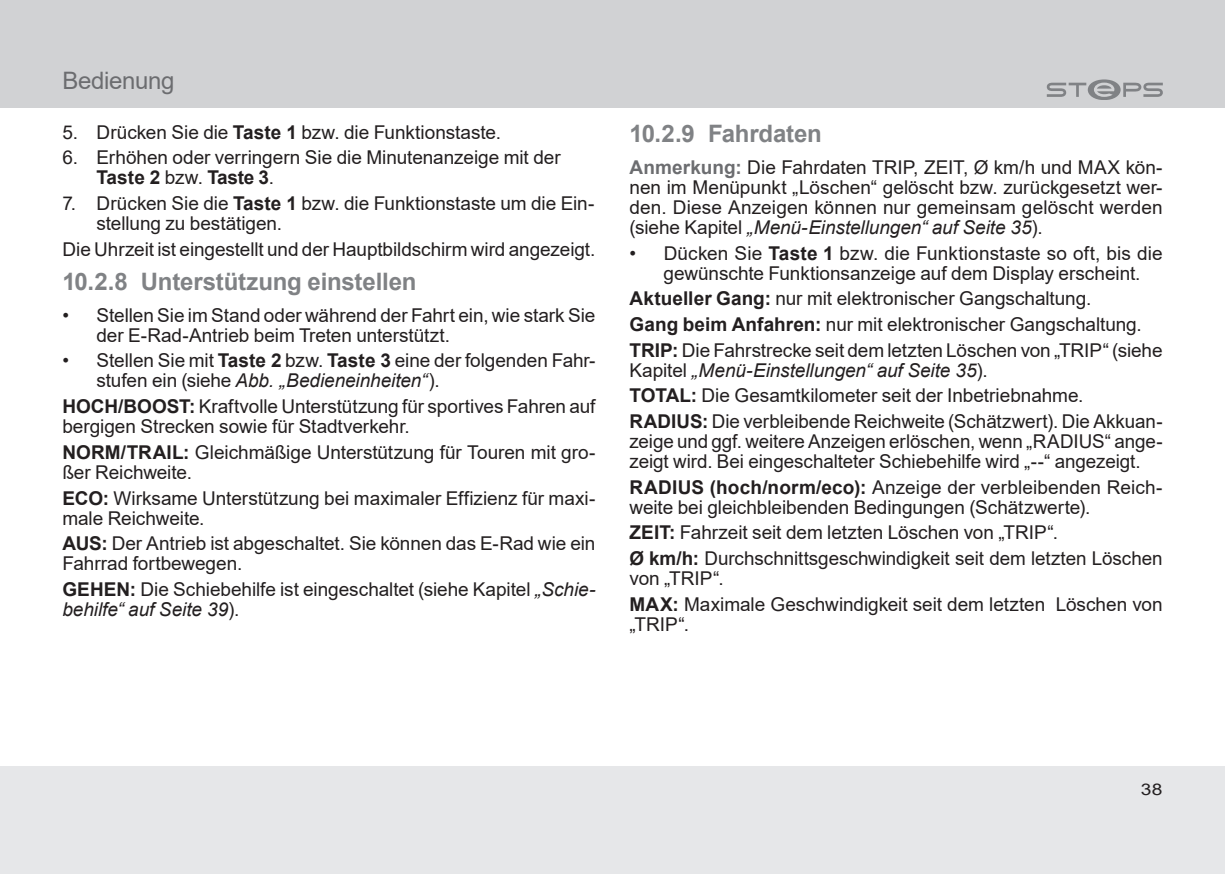
<style>
.page{position:relative;width:1225px;height:874px;background:#fff}
.page>*{position:absolute;margin:0;border:0;box-sizing:border-box;transform-origin:0 0}
.t1{font:700 24px "Arial";letter-spacing:-.01em;color:#808285}
.t2{font:24px "Arial";letter-spacing:-.015em;color:#6c6d70}
.t3{font:19px/20px "Arial";letter-spacing:-.005em;color:#231f20}
.t4{font:700 19px "Arial";color:#231f20}
.t5{font:16px "Arial";color:#231f20;scale:1.2 1}
.s1{font-weight:700}
.s2{font-style:italic}
.s3{font-weight:700;color:#6c6d70}
</style>
<div class="page">
<div style="left:0;top:765px;width:1225px;height:108px;background:#e6e7e9"></div>
<div style="left:0;top:0;width:1225px;height:108px;background:#d1d2d4"></div>
<svg style="left:1046px;top:79px;width:116px;height:20px"></svg>
<p class="t2" style="left:62px;top:64px;width:113px">Bedienung</p>
<p class="t3" style="left:62px;top:122px;width:440px">5. Drücken Sie die <span class="s1">Taste 1</span> bzw. die Funktionstaste.</p>
<p class="t3" style="left:96px;top:147px;width:466px;text-indent:-34px">6. Erhöhen oder verringern Sie die Minutenanzeige mit der<br><span class="s1">Taste 2</span> bzw. <span class="s1">Taste 3</span>.</p>
<p class="t3" style="left:96px;top:193px;width:499px;text-indent:-34px">7. Drücken Sie die <span class="s1">Taste 1</span> bzw. die Funktionstaste um die Ein&shy;stellung zu bestätigen.</p>
<p class="t3" style="left:62px;top:239px;width:534px">Die Uhrzeit ist eingestellt und der Hauptbildschirm wird angezeigt.</p>
<p class="t1" style="left:62px;top:265px;width:355px">10.2.8 Unterstützung einstellen</p>
<p class="t3" style="left:96px;top:305px;width:500px;text-indent:-34px">• Stellen Sie im Stand oder während der Fahrt ein, wie stark Sie der E-Rad-Antrieb beim Treten unterstützt.</p>
<p class="t3" style="left:96px;top:350px;width:500px;text-indent:-34px">• Stellen Sie mit <span class="s1">Taste 2</span> bzw. <span class="s1">Taste 3</span> eine der folgenden Fahr&shy;stufen ein (siehe <span class="s2">Abb. „Bedieneinheiten“</span>).</p>
<p class="t4" style="left:62px;top:393px;width:15px">HOCH</p>
<p class="t3" style="left:62px;top:396px;width:534px;text-indent:56px"><span class="s1">/BOOST:</span> Kraftvolle Unterstützung für sportives Fahren auf bergigen Strecken sowie für Stadtverkehr.</p>
<p class="t3" style="left:62px;top:442px;width:534px"><span class="s1">NORM/TRAIL:</span> Gleichmäßige Unterstützung für Touren mit gro&shy;ßer Reichweite.</p>
<p class="t4" style="left:62px;top:484px;width:14px">ECO</p>
<p class="t3" style="left:62px;top:487px;width:534px;text-indent:40px"><span class="s1">:</span> Wirksame Unterstützung bei maximaler Effizienz für maxi&shy;male Reichweite.</p>
<p class="t3" style="left:62px;top:533px;width:534px"><span class="s1">AUS:</span> Der Antrieb ist abgeschaltet. Sie können das E-Rad wie ein<br>Fahrrad fortbewegen.</p>
<p class="t4" style="left:62px;top:575px;width:29px">GEHE</p>
<p class="t3" style="left:62px;top:579px;width:534px;text-indent:54px"><span class="s1">N:</span> Die Schiebehilfe ist eingeschaltet (siehe Kapitel <span class="s2">„Schie&shy;behilfe“ auf Seite 39</span>).</p>
<p class="t1" style="left:629px;top:117px;width:194px">10.2.9 Fahrdaten</p>
<p class="t3" style="left:629px;top:157px;width:534px;text-align:justify"><span class="s3">Anmerkung:</span> Die Fahrdaten TRIP, ZEIT, Ø km/h und MAX kön&shy;nen im Menüpunkt „Löschen“ gelöscht bzw. zurückgesetzt wer&shy;den. Diese Anzeigen können nur gemeinsam gelöscht werden (siehe Kapitel <span class="s2">„Menü-Einstellungen“ auf Seite 35</span>).</p>
<p class="t3" style="left:663px;top:242px;width:500px;text-indent:-34px">• Dücken Sie <span class="s1">Taste 1</span> bzw. die Funktionstaste so oft, bis die gewünschte Funktionsanzeige auf dem Display erscheint.</p>
<p class="t3" style="left:629px;top:285px;width:534px;line-height:25.6px"><span class="s1">Aktueller Gang:</span> nur mit elektronischer Gangschaltung.<br><span class="s1">Gang beim Anfahren:</span> nur mit elektronischer Gangschaltung.<br><span class="s1">TRIP:</span> Die Fahrstrecke seit dem letzten Löschen von „TRIP“ (siehe</p>
<p class="t3" style="left:629px;top:357px;width:534px;line-height:25.6px">Kapitel <span class="s2">„Menü-Einstellungen“ auf Seite 35</span>).<br><span class="s1">TOTAL:</span> Die Gesamtkilometer seit der Inbetriebnahme.<br><span class="s1">RADIUS:</span> Die verbleibende Reichweite (Schätzwert). Die Akkuan-</p>
<p class="t3" style="left:629px;top:431px;width:534px">zeige und ggf. weitere Anzeigen erlöschen, wenn „RADIUS“ ange&shy;zeigt wird. Bei eingeschalteter Schiebehilfe wird „--“ angezeigt.</p>
<p class="t3" style="left:629px;top:476px;width:534px"><span class="s1">RADIUS (hoch/norm/eco):</span> Anzeige der verbleibenden Reich&shy;weite bei gleichbleibenden Bedingungen (Schätzwerte).</p>
<p class="t3" style="left:629px;top:519px;width:534px;line-height:25.6px"><span class="s1">ZEIT:</span> Fahrzeit seit dem letzten Löschen von „TRIP“.<br><span class="s1">Ø km/h:</span> Durchschnittsgeschwindigkeit seit dem letzten Löschen</p>
<p class="t3" style="left:629px;top:565px;width:534px;line-height:25.6px">von „TRIP“.<br><span class="s1">MAX:</span> Maximale Geschwindigkeit seit dem letzten Löschen von</p>
<p class="t3" style="left:629px;top:613px;width:61px">„TRIP“.</p>
<p class="t5" style="left:1141px;top:777px;width:20px">38</p>
</div>
